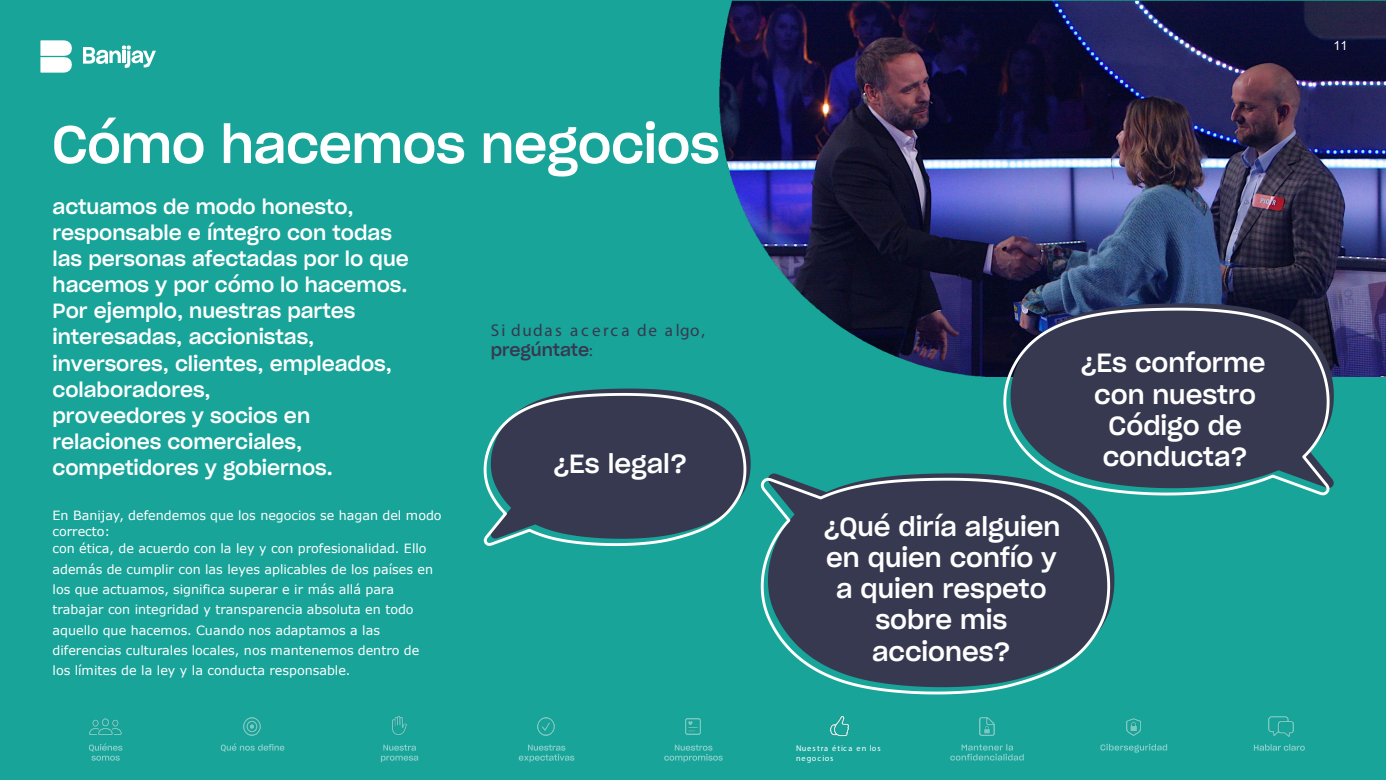
<style>
.page{position:relative;width:1386px;height:780px;background:#fff}
.page>*{position:absolute;margin:0;border:0;box-sizing:border-box;transform-origin:0 0}
.t1{font:51.62px "Sharp Grotesk Medium 20";letter-spacing:-.01em;color:#fff}
.t2{font:25.81px/31.2px "Sharp Grotesk Medium 20";color:#fff;text-align:center}
.t3{font:20.12px/26.1px "Sharp Grotesk Medium 20";color:#fff}
.t4{font:17.15px/20.7px "Myriad Pro";letter-spacing:.11em;color:#373950}
.t5{font:12.69px/20.2px "Verdana";color:#fff}
.t6{font:12.69px "Arial";color:#fff}
.t7{font:8.31px/10px "Myriad Pro";letter-spacing:.105em;color:#fff}
.s1{font-family:"Sharp Grotesk Medium 20"}
</style>
<div class="page">
<div style="left:0;top:0;width:1385px;height:779px;background:#18a499"></div>
<img style="left:719px;top:0;width:666px;height:376px">
<img style="left:84px;top:48px;width:24px;height:15px">
<svg style="left:109px;top:45px;width:47px;height:23px"></svg>
<svg style="left:40px;top:40px;width:32px;height:33px"></svg>
<svg style="left:89px;top:743px;width:33px;height:17px"></svg>
<svg style="left:221px;top:743px;width:63px;height:8px"></svg>
<svg style="left:381px;top:744px;width:37px;height:17px"></svg>
<svg style="left:518px;top:744px;width:56px;height:17px"></svg>
<svg style="left:664px;top:744px;width:58px;height:17px"></svg>
<svg style="left:1253px;top:744px;width:51px;height:6px"></svg>
<img style="left:89px;top:718px;width:32px;height:16px">
<img style="left:243px;top:717px;width:18px;height:17px">
<img style="left:393px;top:716px;width:13px;height:19px">
<img style="left:537px;top:717px;width:17px;height:17px">
<img style="left:685px;top:718px;width:15px;height:16px">
<img style="left:830px;top:716px;width:18px;height:19px">
<img style="left:979px;top:717px;width:15px;height:18px">
<img style="left:1126px;top:718px;width:14px;height:17px">
<img style="left:1268px;top:716px;width:24px;height:20px">
<svg style="left:950px;top:744px;width:73px;height:16px"></svg>
<svg style="left:1100px;top:743px;width:67px;height:9px"></svg>
<svg style="left:483px;top:388px;width:267px;height:158px"></svg>
<svg style="left:760px;top:476px;width:351px;height:219px"></svg>
<svg style="left:1010px;top:303px;width:323px;height:185px;background:#233b56"></svg>
<svg style="left:1001px;top:306px;width:329px;height:190px;background:#3c4a5d"></svg>
<p class="t1" style="left:52px;top:101px;width:669px">Cómo hacemos negocios</p>
<p class="t3" style="left:53px;top:192px;width:358px">actuamos de modo honesto, responsable e íntegro con todas las personas afectadas por lo que hacemos y por cómo lo hacemos.</p>
<p class="t3" style="left:53px;top:296px;width:341px">Por ejemplo, nuestras partes interesadas, accionistas, inversores, clientes, empleados, colaboradores,</p>
<p class="t3" style="left:53px;top:401px;width:282px">proveedores y socios en relaciones comerciales, competidores y gobiernos.</p>
<p class="t5" style="left:53px;top:508px;width:390px;line-height:15.2px">En Banijay, defendemos que los negocios se hagan del modo correcto:</p>
<p class="t5" style="left:53px;top:538px;width:382px">con ética, de acuerdo con la ley y con profesionalidad. Ello además de cumplir con las leyes aplicables de los países en los que actuamos, significa superar e ir más allá para trabajar con integridad y transparencia absoluta en todo aquello que hacemos. Cuando nos adaptamos a las diferencias culturales locales, nos mantenemos dentro de los límites de la ley y la conducta responsable.</p>
<p class="t4" style="left:491px;top:319px;width:216px">Si dudas acerca de algo, <span class="s1">pregúntate</span>:</p>
<p class="t2" style="left:552px;top:445px;width:137px">¿Es legal?</p>
<p class="t6" style="left:1333px;top:37px;width:16px">11</p>
<p class="t2" style="left:822px;top:508px;width:239px">¿Qué diría alguien en quien confío y a quien respeto sobre mis acciones?</p>
<p class="t2" style="left:1079px;top:345px;width:188px">¿Es conforme con nuestro<br>Código de conducta?</p>
<p class="t7" style="left:796px;top:742px;width:86px">Nuestra ética en los negocios</p>
</div>
